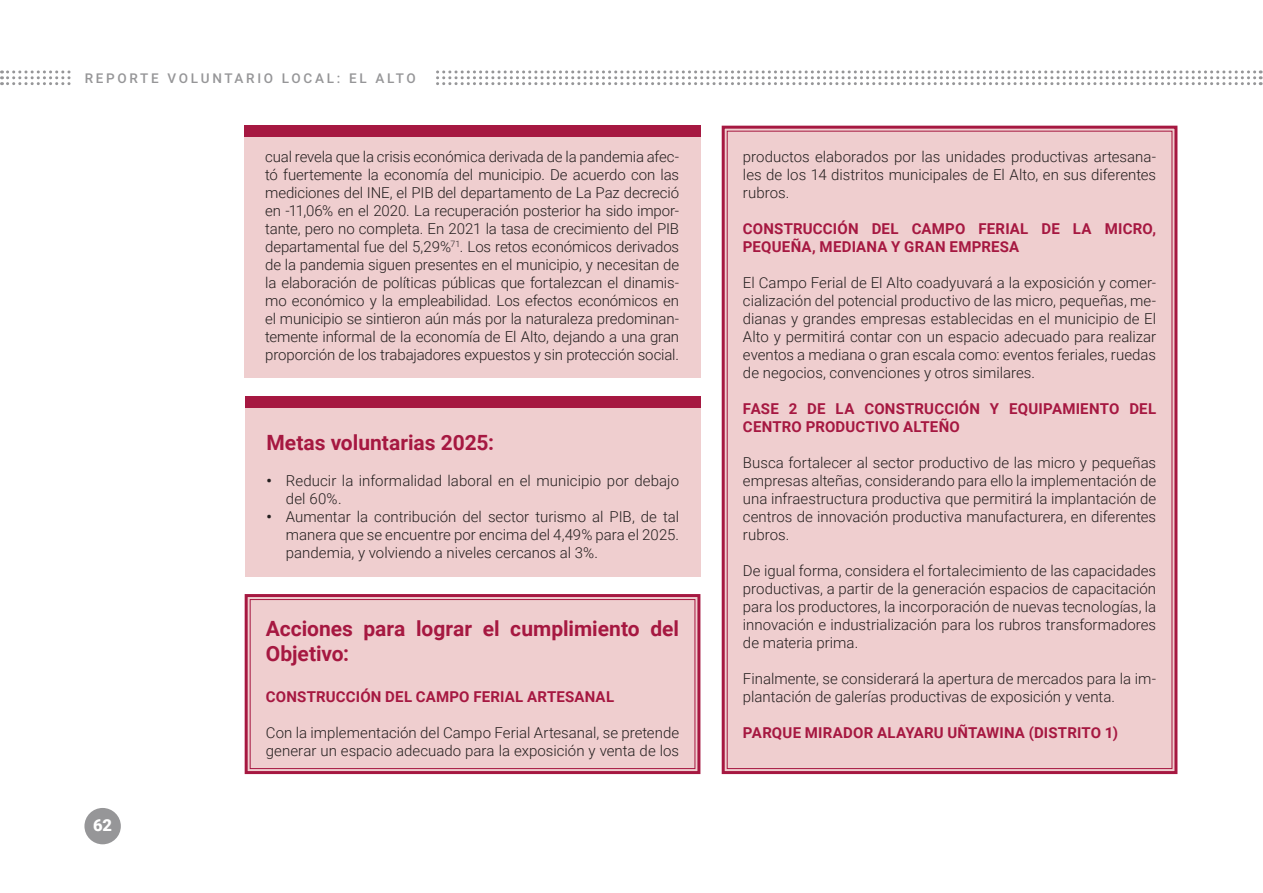
<style>
.page{position:relative;width:1263px;height:893px;background:#fff}
.page>*{position:absolute;margin:0;border:0;box-sizing:border-box;transform-origin:0 0}
.t1{font:700 21px/25.2px "Roboto";color:#a61841}
.t2{font:900 16.5px "Roboto";color:#fff}
.t3{font:300 15px/18px "Roboto";color:#241f1f;text-align:justify}
.t4{font:700 15px/18px "Roboto";letter-spacing:.01em;color:#a61841}
.t5{font:500 13.5px "Roboto";letter-spacing:.2em;color:#969698}
.s1{font-weight:700}
</style>
<div class="page">
<svg style="left:2px;top:70px;width:1259px;height:15px"></svg>
<div style="left:71px;top:69px;width:361px;height:20px;background:#fff"></div>
<div style="left:84px;top:808px;width:37px;height:36px;background:#969698;border-radius:50%"></div>
<div style="left:245px;top:396px;width:455px;height:180px;background:#efcecf"></div>
<div style="left:245px;top:396px;width:455px;height:12px;background:#a61841"></div>
<svg style="left:244px;top:594px;width:457px;height:181px;background:#ebc5c8"></svg>
<div style="left:250px;top:599px;width:445px;height:170px;border:1px solid #a61841"></div>
<div style="left:721px;top:125px;width:457px;height:650px;background:#efcecf"></div>
<div style="left:244px;top:126px;width:456px;height:252px;background:#efcecf"></div>
<div style="left:244px;top:126px;width:456px;height:11px;background:#a61841"></div>
<p class="t5" style="left:85px;top:69px;width:333px">REPORTE VOLUNTARIO LOCAL: EL ALTO</p>
<p class="t2" style="left:93px;top:814px;width:21px">62</p>
<p class="t3" style="left:265px;top:147px;width:415px">cual revela que la crisis económica derivada de la pandemia afec&shy;tó fuertemente la economía del municipio. De acuerdo con las mediciones del INE, el PIB del departamento de La Paz decreció en -11,06% en el 2020. La recuperación posterior ha sido impor&shy;tante, pero no completa. En 2021 la tasa de crecimiento del PIB departamental fue del 5,29%<sup>71</sup>. Los retos económicos derivados de la pandemia siguen presentes en el municipio, y necesitan de la elaboración de políticas públicas que fortalezcan el dinamis&shy;mo económico y la empleabilidad. Los efectos económicos en el municipio se sintieron aún más por la naturaleza predominan&shy;temente informal de la economía de El Alto, dejando a una gran proporción de los trabajadores expuestos y sin protección social.</p>
<p class="t3" style="left:743px;top:147px;width:415px">productos elaborados por las unidades productivas artesana&shy;les de los 14 distritos municipales de El Alto, en sus diferentes rubros.</p>
<p class="t4" style="left:743px;top:219px;width:415px">CONSTRUCCIÓN DEL CAMPO FERIAL DE LA MICRO,<br>PEQUEÑA, MEDIANA Y GRAN EMPRESA</p>
<p class="t3" style="left:743px;top:273px;width:415px">El Campo Ferial de El Alto coadyuvará a la exposición y comer&shy;cialización del potencial productivo de las micro, pequeñas, me&shy;dianas y grandes empresas establecidas en el municipio de El Alto y permitirá contar con un espacio adecuado para realizar eventos a mediana o gran escala como: eventos feriales, ruedas de negocios, convenciones y otros similares.</p>
<p class="t4" style="left:743px;top:399px;width:415px">FASE 2 DE LA CONSTRUCCIÓN Y EQUIPAMIENTO DEL<br>CENTRO PRODUCTIVO ALTEÑO</p>
<p class="t3" style="left:743px;top:453px;width:415px">Busca fortalecer al sector productivo de las micro y pequeñas empresas alteñas, considerando para ello la implementación de una infraestructura productiva que permitirá la implantación de centros de innovación productiva manufacturera, en diferentes rubros.</p>
<p class="t3" style="left:743px;top:561px;width:415px">De igual forma, considera el fortalecimiento de las capacidades productivas, a partir de la generación espacios de capacitación para los productores, la incorporación de nuevas tecnologías, la innovación e industrialización para los rubros transformadores de materia prima.</p>
<p class="t3" style="left:743px;top:669px;width:415px">Finalmente, se considerará la apertura de mercados para la im&shy;plantación de galerías productivas de exposición y venta.</p>
<p class="t4" style="left:743px;top:723px;width:376px">PARQUE MIRADOR ALAYARU UÑTAWINA (DISTRITO 1)</p>
<h1 class="t1" style="left:266px;top:429px;width:229px">Metas voluntarias 2025:</h1>
<p class="t3" style="left:286px;top:471px;width:395px;text-indent:-20px"><span class="s1">•</span> Reducir la informalidad laboral en el municipio por debajo del 60%.</p>
<p class="t3" style="left:286px;top:507px;width:395px;text-indent:-20px"><span class="s1">•</span> Aumentar la contribución del sector turismo al PIB, de tal manera que se encuentre por encima del 4,49% para el 2025. pandemia, y volviendo a niveles cercanos al 3%.</p>
<h1 class="t1" style="left:266px;top:615px;width:415px">Acciones para lograr el cumplimiento del<br>Objetivo:</h1>
<p class="t4" style="left:266px;top:687px;width:350px">CONSTRUCCIÓN DEL CAMPO FERIAL ARTESANAL</p>
<p class="t3" style="left:266px;top:723px;width:415px">Con la implementación del Campo Ferial Artesanal, se pretende generar un espacio adecuado para la exposición y venta de los</p>
</div>
